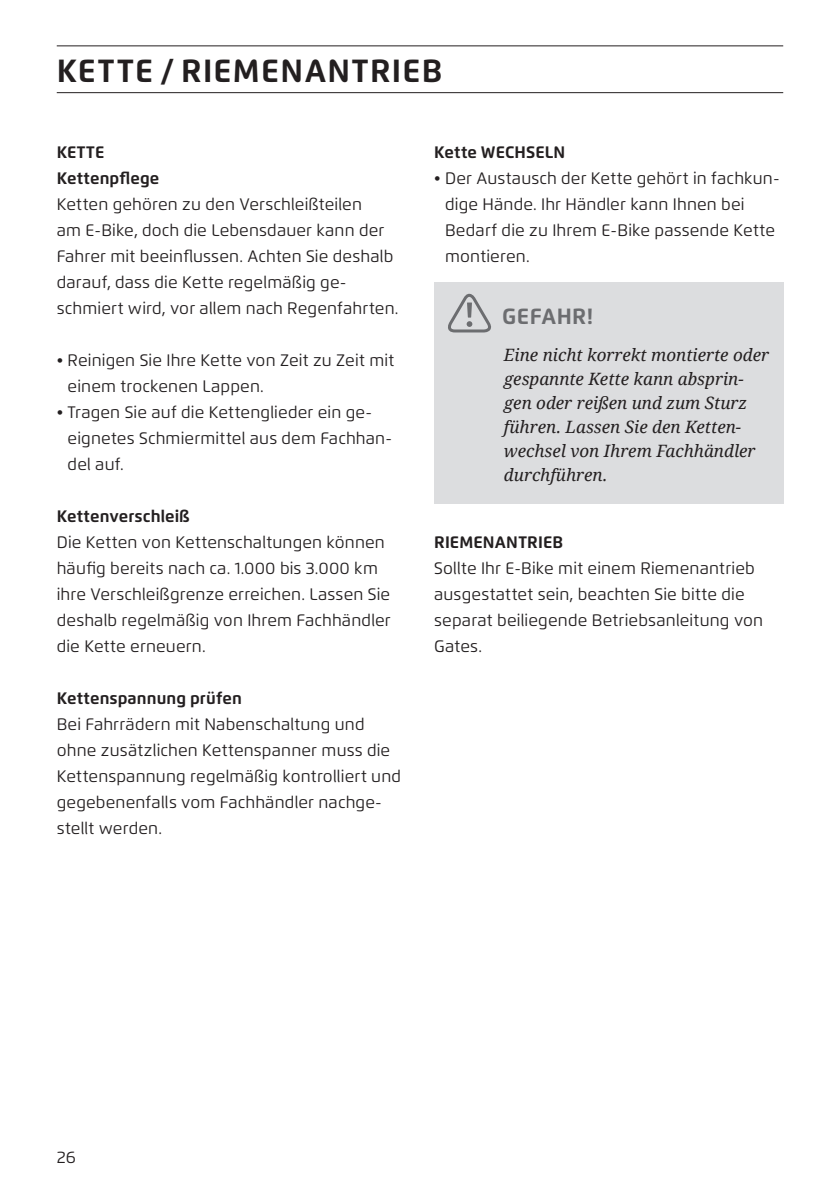
<style>
.page{position:relative;width:840px;height:1191px;background:#fff}
.page>*{position:absolute;margin:0;border:0;box-sizing:border-box;transform-origin:0 0}
.t1{font:700 32px "Flexo";letter-spacing:.04em;color:#231f20}
.t2{font:700 22px "Flexo";letter-spacing:.02em;color:#6c6d70}
.t3{font:italic 17px/24px "Droid Serif";color:#231f20}
.t4{font:16.6px/26px "Flexo";letter-spacing:.01em;color:#231f20}
.t5{font:700 16.6px/26px "Flexo";letter-spacing:.005em;color:#231f20}
</style>
<div class="page">
<hr style="left:57px;top:92px;width:725px;height:1px;background:#231f20">
<hr style="left:57px;top:45px;width:725px;height:1px;background:#231f20">
<div style="left:434px;top:282px;width:348px;height:221px;background:#dcdddf"></div>
<svg style="left:448px;top:293px;width:43px;height:40px"></svg>
<h1 class="t1" style="left:57px;top:51px;width:387px">KETTE / RIEMENANTRIEB</h1>
<p class="t5" style="left:57px;top:139px;width:104px">KETTE<br>Kettenpflege</p>
<p class="t4" style="left:57px;top:191px;width:343px">Ketten gehören zu den Verschleißteilen<br>am E-Bike, doch die Lebensdauer kann der Fahrer mit beeinflussen. Achten Sie deshalb darauf, dass die Kette regelmäßig ge&shy;schmiert wird, vor allem nach Regenfahrten.</p>
<p class="t4" style="left:68px;top:347px;width:328px;text-indent:-11px">• Reinigen Sie Ihre Kette von Zeit zu Zeit mit einem trockenen Lappen.</p>
<p class="t4" style="left:68px;top:399px;width:326px;text-indent:-11px">• Tragen Sie auf die Kettenglieder ein ge&shy;eignetes Schmiermittel aus dem Fachhan&shy;del auf.</p>
<p class="t5" style="left:57px;top:503px;width:134px">Kettenverschleiß</p>
<p class="t4" style="left:57px;top:529px;width:335px">Die Ketten von Kettenschaltungen können häufig bereits nach ca. 1.000 bis 3.000 km ihre Verschleißgrenze erreichen. Lassen Sie deshalb regelmäßig von Ihrem Fachhändler die Kette erneuern.</p>
<p class="t5" style="left:57px;top:685px;width:186px">Kettenspannung prüfen</p>
<p class="t4" style="left:57px;top:711px;width:346px">Bei Fahrrädern mit Nabenschaltung und ohne zusätzlichen Kettenspanner muss die Kettenspannung regelmäßig kontrolliert und gegebenenfalls vom Fachhändler nachge&shy;stellt werden.</p>
<p class="t5" style="left:434px;top:139px;width:133px">Kette WECHSELN</p>
<p class="t4" style="left:445px;top:165px;width:336px;text-indent:-11px">• Der Austausch der Kette gehört in fachkun&shy;dige Hände. Ihr Händler kann Ihnen bei Bedarf die zu Ihrem E-Bike passende Kette montieren.</p>
<h2 class="t2" style="left:502px;top:302px;width:93px">GEFAHR!</h2>
<p class="t3" style="left:503px;top:343px;width:266px">Eine nicht korrekt montierte oder gespannte Kette kann absprin&shy;gen oder reißen und zum Sturz führen. Lassen Sie den Ketten&shy;wechsel von Ihrem Fachhändler durchführen.</p>
<p class="t5" style="left:434px;top:529px;width:130px">RIEMENANTRIEB</p>
<p class="t4" style="left:434px;top:555px;width:330px">Sollte Ihr E-Bike mit einem Riemenantrieb ausgestattet sein, beachten Sie bitte die separat beiliegende Betriebsanleitung von Gates.</p>
<p class="t4" style="left:57px;top:1143px;width:21px">26</p>
</div>
